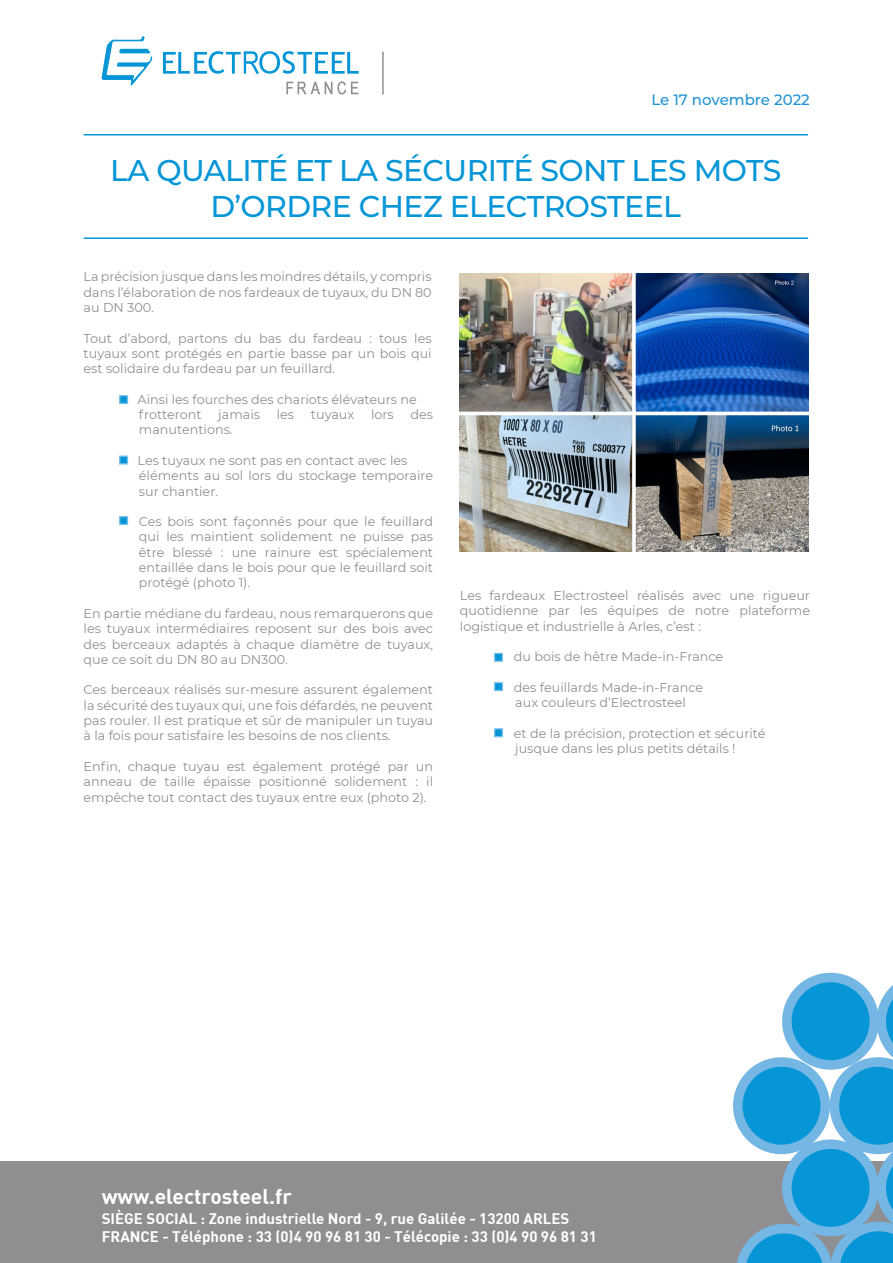
<style>
.page{position:relative;width:893px;height:1263px;background:#fff}
.page>*{position:absolute;margin:0;border:0;box-sizing:border-box;transform-origin:0 0}
.t1{font:500 30px/36px "Montserrat";letter-spacing:-.02em;color:#0696d7;text-align:center}
.t2{font:700 21px "DIN";color:#fff}
.t3{font:700 15px/18px "DIN";color:#fff}
.Style_de_paragraphe{font:500 15px "Montserrat";color:#1f92d1}
.Style_de_paragraphe-2{font:12.75px/15.3px "Montserrat";color:#8f8f92;text-align:justify}
</style>
<div class="page">
<div style="left:0;top:1161px;width:893px;height:102px;background:#8f8f92"></div>
<svg style="left:736px;top:973px;width:157px;height:290px"></svg>
<div style="left:782px;top:973px;width:97px;height:97px;background:#74b6e4;border-radius:50%"></div>
<div style="left:792px;top:982px;width:77px;height:78px;background:#0696d7;border-radius:50%"></div>
<svg style="left:101px;top:36px;width:51px;height:50px"></svg>
<svg style="left:163px;top:51px;width:196px;height:23px"></svg>
<svg style="left:286px;top:81px;width:72px;height:13px"></svg>
<hr style="left:382px;top:52px;width:2px;height:42px;background:#8f8f92">
<hr style="left:84px;top:134px;width:724px;height:1px;background:#0696d7">
<hr style="left:84px;top:237px;width:724px;height:2px;background:#0696d7">
<img style="left:460px;top:273px;width:348px;height:279px">
<div style="left:119px;top:395px;width:9px;height:9px;background:#0696d7;border:1px solid #7bc2eb"></div>
<div style="left:494px;top:682px;width:9px;height:9px;background:#0696d7;border:1px solid #7bc2eb"></div>
<div style="left:494px;top:728px;width:9px;height:9px;background:#0696d7;border:1px solid #7bc2eb"></div>
<div style="left:494px;top:653px;width:9px;height:9px;background:#0696d7;border:1px solid #7bc2eb"></div>
<div style="left:119px;top:455px;width:9px;height:10px;background:#0696d7;border:1px solid #7bc2eb"></div>
<div style="left:119px;top:516px;width:9px;height:9px;background:#0696d7;border:1px solid #7bc2eb"></div>
<p class="Style_de_paragraphe" style="left:651px;top:89px;width:160px">Le 17 novembre 2022</p>
<p class="t1" style="left:110px;top:151px;width:673px">LA QUALITÉ ET LA SÉCURITÉ SONT LES MOTS<br>D’ORDRE CHEZ ELECTROSTEEL</p>
<p class="Style_de_paragraphe-2" style="left:84px;top:269px;width:349px">La précision jusque dans les moindres détails, y compris dans l’élaboration de nos fardeaux de tuyaux, du DN 80 au DN 300.</p>
<p class="Style_de_paragraphe-2" style="left:84px;top:330px;width:350px">Tout d’abord, partons du bas du fardeau : tous les tuyaux sont protégés en partie basse par un bois qui est solidaire du fardeau par un feuillard.</p>
<p class="Style_de_paragraphe-2" style="left:138px;top:391px;width:281px">Ainsi les fourches des chariots élévateurs ne</p>
<p class="Style_de_paragraphe-2" style="left:139px;top:406px;width:64px">frotteront</p>
<p class="Style_de_paragraphe-2" style="left:218px;top:406px;width:43px">jamais</p>
<p class="Style_de_paragraphe-2" style="left:277px;top:406px;width:19px">les</p>
<p class="Style_de_paragraphe-2" style="left:311px;top:406px;width:45px">tuyaux</p>
<p class="Style_de_paragraphe-2" style="left:371px;top:406px;width:24px">lors</p>
<p class="Style_de_paragraphe-2" style="left:411px;top:406px;width:24px">des</p>
<p class="Style_de_paragraphe-2" style="left:139px;top:422px;width:95px">manutentions.</p>
<p class="Style_de_paragraphe-2" style="left:138px;top:452px;width:271px">Les tuyaux ne sont pas en contact avec les</p>
<p class="Style_de_paragraphe-2" style="left:139px;top:468px;width:296px">éléments au sol lors du stockage temporaire sur chantier.</p>
<p class="Style_de_paragraphe-2" style="left:139px;top:513px;width:296px">Ces bois sont façonnés pour que le feuillard qui les maintient solidement ne puisse pas être blessé : une rainure est spécialement entaillée dans le bois pour que le feuillard soit protégé (photo 1).</p>
<p class="Style_de_paragraphe-2" style="left:84px;top:605px;width:351px">En partie médiane du fardeau, nous remarquerons que les tuyaux intermédiaires reposent sur des bois avec des berceaux adaptés à chaque diamètre de tuyaux, que ce soit du DN 80 au DN300.</p>
<p class="Style_de_paragraphe-2" style="left:84px;top:682px;width:351px">Ces berceaux réalisés sur-mesure assurent également la sécurité des tuyaux qui, une fois défardés, ne peuvent pas rouler. Il est pratique et sûr de manipuler un tuyau à la fois pour satisfaire les besoins de nos clients.</p>
<p class="Style_de_paragraphe-2" style="left:84px;top:758px;width:351px">Enfin, chaque tuyau est également protégé par un anneau de taille épaisse positionné solidement : il empêche tout contact des tuyaux entre eux (photo 2).</p>
<p class="Style_de_paragraphe-2" style="left:460px;top:587px;width:352px">Les fardeaux Electrosteel réalisés avec une rigueur quotidienne par les équipes de notre plateforme logistique et industrielle à Arles, c’est :</p>
<p class="Style_de_paragraphe-2" style="left:514px;top:648px;width:211px">du bois de hêtre Made-in-France</p>
<p class="Style_de_paragraphe-2" style="left:514px;top:679px;width:191px">des feuillards Made-in-France</p>
<p class="Style_de_paragraphe-2" style="left:515px;top:694px;width:172px">aux couleurs d’Electrosteel</p>
<p class="Style_de_paragraphe-2" style="left:514px;top:725px;width:253px">et de la précision, protection et sécurité</p>
<p class="Style_de_paragraphe-2" style="left:515px;top:740px;width:222px">jusque dans les plus petits détails !</p>
<h2 class="t2" style="left:102px;top:1183px;width:192px">www.electrosteel.fr</h2>
<p class="t3" style="left:102px;top:1209px;width:497px">SIÈGE SOCIAL : Zone industrielle Nord - 9, rue Galilée - 13200 ARLES<br>FRANCE - Téléphone : 33 (0)4 90 96 81 30 - Télécopie : 33 (0)4 90 96 81 31</p>
</div>
